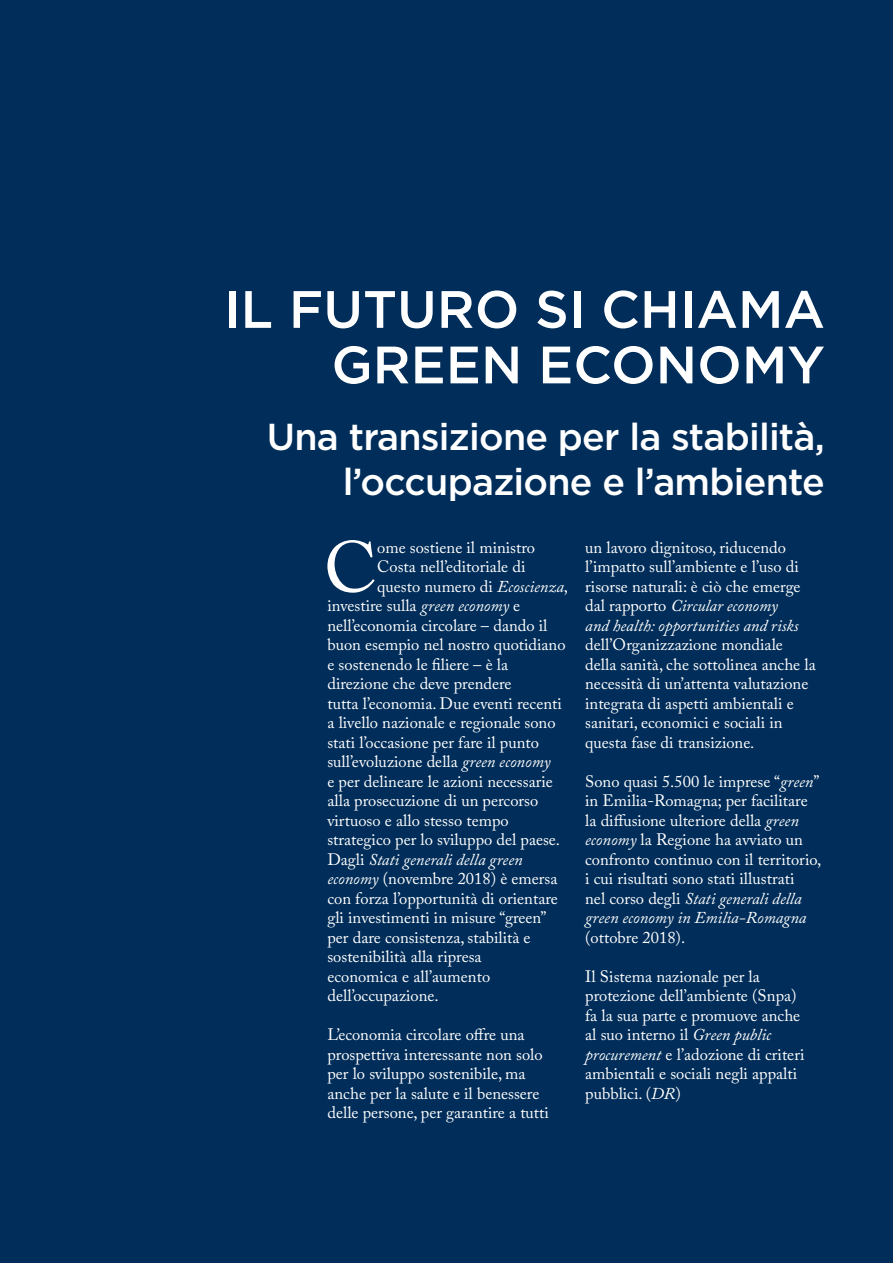
<style>
.page{position:relative;width:893px;height:1263px;background:#002d59}
.page>*{position:absolute;margin:0;border:0;box-sizing:border-box;transform-origin:0 0}
.t1{font:71.4px "Adobe Caslon Pro";color:#fff}
.t2{font:500 52.5px/55.5px "Gotham HTF";color:#fff;text-align:right}
.t3{font:500 37.5px/45px "Gotham HTF";letter-spacing:-.02em;color:#fff;text-align:right}
.t4{font:16.5px/19.5px "Adobe Caslon Pro";color:#fff}
.t5{font:italic 16.5px "Adobe Caslon Pro";color:#fff}
.s1{font-style:italic}
.s2{font-style:normal}
</style>
<div class="page">
<h2 class="t2" style="left:224px;top:280px;width:602px">IL FUTURO SI CHIAMA<br>GREEN ECONOMY</h2>
<h3 class="t3" style="left:267px;top:413px;width:560px">Una transizione per la stabilità, l’occupazione e l’ambiente</h3>
<h1 class="t1" style="left:324px;top:525px;width:55px">C</h1>
<p class="t4" style="left:377px;top:537px;width:159px">ome sostiene il ministro</p>
<p class="t4" style="left:377px;top:557px;width:150px">Costa nell’editoriale di</p>
<p class="t4" style="left:377px;top:576px;width:192px">questo numero di <span class="s1">Ecoscienza</span>,</p>
<p class="t4" style="left:327px;top:596px;width:194px">investire sulla <span class="s1">green economy</span> e</p>
<p class="t4" style="left:327px;top:615px;width:222px">nell’economia circolare – dando il</p>
<p class="t4" style="left:327px;top:635px;width:240px">buon esempio nel nostro quotidiano</p>
<p class="t4" style="left:327px;top:654px;width:182px">e sostenendo le filiere – è la</p>
<p class="t4" style="left:327px;top:674px;width:186px">direzione che deve prendere</p>
<p class="t4" style="left:327px;top:693px;width:236px">tutta l’economia. Due eventi recenti</p>
<p class="t4" style="left:327px;top:713px;width:230px">a livello nazionale e regionale sono</p>
<p class="t4" style="left:327px;top:732px;width:213px">stati l’occasione per fare il punto</p>
<p class="t4" style="left:327px;top:752px;width:225px">sull’evoluzione della <span class="s1">green economy</span></p>
<p class="t4" style="left:327px;top:771px;width:227px">e per delineare le azioni necessarie</p>
<p class="t4" style="left:327px;top:791px;width:212px">alla prosecuzione di un percorso</p>
<p class="t4" style="left:327px;top:810px;width:183px">virtuoso e allo stesso tempo</p>
<p class="t4" style="left:327px;top:830px;width:234px">strategico per lo sviluppo del paese.</p>
<p class="t5" style="left:327px;top:849px;width:197px"><span class="s2">Dagli</span> Stati generali della green</p>
<p class="t4" style="left:327px;top:869px;width:232px"><span class="s1">economy</span> (novembre 2018) è emersa</p>
<p class="t4" style="left:327px;top:888px;width:232px">con forza l’opportunità di orientare</p>
<p class="t4" style="left:327px;top:908px;width:220px">gli investimenti in misure “green”</p>
<p class="t4" style="left:327px;top:927px;width:205px">per dare consistenza, stabilità e</p>
<p class="t4" style="left:327px;top:947px;width:156px">sostenibilità alla ripresa</p>
<p class="t4" style="left:327px;top:966px;width:164px">economica e all’aumento</p>
<p class="t4" style="left:327px;top:986px;width:113px">dell’occupazione.</p>
<p class="t4" style="left:327px;top:1025px;width:223px">L’economia circolare offre una prospettiva interessante non solo per lo sviluppo sostenibile, ma anche per la salute e il benessere delle persone, per garantire a tutti</p>
<p class="t4" style="left:585px;top:537px;width:217px">un lavoro dignitoso, riducendo l’impatto sull’ambiente e l’uso di risorse naturali: è ciò che emerge dal rapporto <span class="s1">Circular economy and health: opportunities and risks</span></p>
<p class="t4" style="left:585px;top:635px;width:232px">dell’Organizzazione mondiale della sanità, che sottolinea anche la necessità di un’attenta valutazione integrata di aspetti ambientali e sanitari, economici e sociali in questa fase di transizione.</p>
<p class="t4" style="left:585px;top:771px;width:238px">Sono quasi 5.500 le imprese “<span class="s1">green</span>” in Emilia-Romagna; per facilitare la diffusione ulteriore della <span class="s1">green economy</span> la Regione ha avviato un confronto continuo con il territorio, i cui risultati sono stati illustrati<br>nel corso degli <span class="s1">Stati generali della green economy in Emilia-Romagna</span></p>
<p class="t4" style="left:585px;top:927px;width:102px">(ottobre 2018).</p>
<p class="t4" style="left:585px;top:966px;width:221px">Il Sistema nazionale per la protezione dell’ambiente (Snpa) fa la sua parte e promuove anche al suo interno il <span class="s1">Green public procurement</span> e l’adozione di criteri ambientali e sociali negli appalti pubblici. (<span class="s1">DR</span>)</p>
</div>
